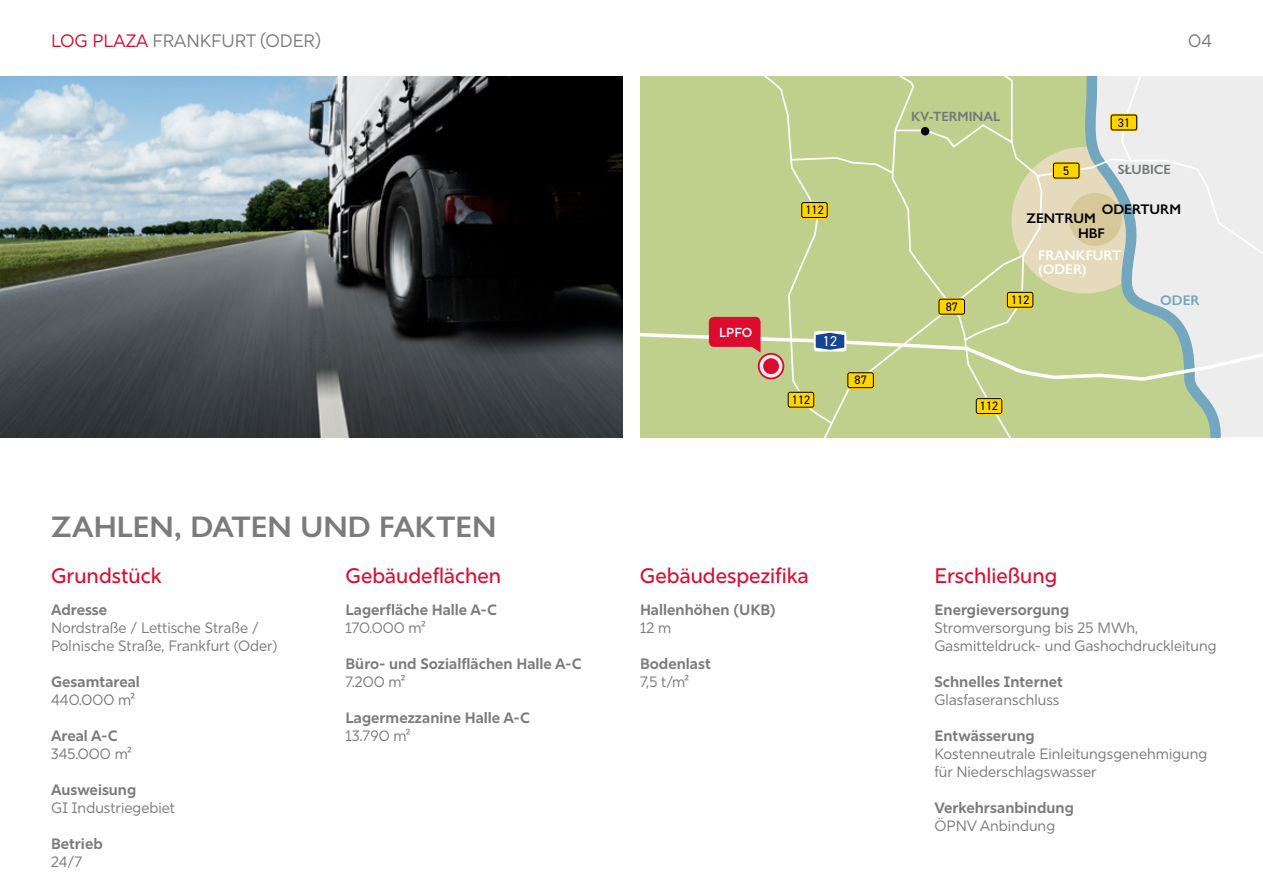
<style>
.page{position:relative;width:1263px;height:893px;background:#fff}
.page>*{position:absolute;margin:0;border:0;box-sizing:border-box;transform-origin:0 0}
.t1{font:600 30px "Gill Sans Nova";color:#7c7b7b}
.t2{font:500 21px "Rig Sans";color:#dd0b2f}
.t3{font:18px "Rig Sans";color:#7c7b7b}
.t4{font:15px/18px "Rig Sans";color:#7c7b7b}
.t5{font:700 15px "Rig Sans";color:#7c7b7b}
.t6{font:14.4px "DIN2014";color:#fff}
.t7{font:600 14.1px "Gill Sans Nova";color:#000}
.t8{font:600 14.1px/14.1px "Gill Sans Nova";color:#fff}
.t9{font:600 14.1px "Gill Sans Nova";color:#73a6bf}
.t10{font:600 13.5px "Gill Sans Nova";color:#727777}
.t11{font:600 13.05px "Rig Sans";color:#fff}
.t12{font:12.3px "DIN2014";color:#000}
.s1{color:#dd0b2f}
</style>
<div class="page">
<img style="left:0;top:77px;width:623px;height:361px">
<svg style="left:640px;top:77px;width:623px;height:361px;background:#c9d2a0"></svg>
<div style="left:921px;top:127px;width:8px;height:8px;background:#000;border-radius:50%"></div>
<p class="t3" style="left:51px;top:31px;width:271px"><span class="s1">LOG PLAZA</span> FRANKFURT (ODER)</p>
<p class="t3" style="left:1188px;top:31px;width:25px">04</p>
<h1 class="t1" style="left:51px;top:511px;width:447px">ZAHLEN, DATEN UND FAKTEN</h1>
<p class="t12" style="left:805px;top:203px;width:20px">112</p>
<p class="t11" style="left:719px;top:327px;width:35px">LPFO</p>
<p class="t6" style="left:823px;top:333px;width:16px">12</p>
<p class="t12" style="left:792px;top:392px;width:20px">112</p>
<p class="t12" style="left:854px;top:373px;width:14px">87</p>
<p class="t10" style="left:911px;top:109px;width:91px">KV-TERMINAL</p>
<p class="t12" style="left:1118px;top:115px;width:14px">31</p>
<p class="t12" style="left:946px;top:299px;width:14px">87</p>
<p class="t12" style="left:1063px;top:163px;width:8px">5</p>
<p class="t10" style="left:1118px;top:162px;width:55px">SŁUBICE</p>
<p class="t7" style="left:1102px;top:202px;width:81px">ODERTURM</p>
<p class="t8" style="left:1038px;top:249px;width:84px">FRANKFURT (ODER)</p>
<p class="t7" style="left:1026px;top:211px;width:71px">ZENTRUM</p>
<p class="t7" style="left:1078px;top:226px;width:28px">HBF</p>
<p class="t12" style="left:1011px;top:292px;width:20px">112</p>
<p class="t9" style="left:1160px;top:293px;width:41px">ODER</p>
<p class="t12" style="left:980px;top:399px;width:20px">112</p>
<h2 class="t2" style="left:51px;top:567px;width:112px">Grundstück</h2>
<h2 class="t2" style="left:345px;top:567px;width:157px">Gebäudeflächen</h2>
<h2 class="t2" style="left:640px;top:567px;width:170px">Gebäudespezifika</h2>
<h2 class="t2" style="left:934px;top:567px;width:125px">Erschließung</h2>
<p class="t5" style="left:51px;top:601px;width:58px">Adresse</p>
<p class="t4" style="left:51px;top:619px;width:228px">Nordstraße / Lettische Straße /<br>Polnische Straße, Frankfurt (Oder)</p>
<p class="t5" style="left:51px;top:673px;width:90px">Gesamtareal</p>
<p class="t4" style="left:51px;top:691px;width:86px">440.000 m²</p>
<p class="t5" style="left:51px;top:727px;width:68px">Areal A-C</p>
<p class="t4" style="left:51px;top:745px;width:82px">345.000 m²</p>
<p class="t5" style="left:51px;top:781px;width:87px">Ausweisung</p>
<p class="t4" style="left:51px;top:799px;width:125px">GI Industriegebiet</p>
<p class="t5" style="left:51px;top:835px;width:53px">Betrieb</p>
<p class="t4" style="left:51px;top:853px;width:33px">24/7</p>
<p class="t5" style="left:345px;top:601px;width:153px">Lagerfläche Halle A-C</p>
<p class="t4" style="left:345px;top:619px;width:82px">170.000 m²</p>
<p class="t5" style="left:345px;top:655px;width:237px">Büro- und Sozialflächen Halle A-C</p>
<p class="t4" style="left:345px;top:673px;width:62px">7.200 m²</p>
<p class="t5" style="left:345px;top:709px;width:186px">Lagermezzanine Halle A-C</p>
<p class="t4" style="left:345px;top:727px;width:67px">13.790 m²</p>
<p class="t5" style="left:640px;top:601px;width:137px">Hallenhöhen (UKB)</p>
<p class="t4" style="left:640px;top:619px;width:33px">12 m</p>
<p class="t5" style="left:640px;top:655px;width:72px">Bodenlast</p>
<p class="t4" style="left:640px;top:673px;width:51px">7,5 t/m²</p>
<p class="t5" style="left:934px;top:601px;width:136px">Energieversorgung</p>
<p class="t4" style="left:934px;top:619px;width:284px">Stromversorgung bis 25 MWh,<br>Gasmitteldruck- und Gashochdruckleitung</p>
<p class="t5" style="left:934px;top:673px;width:130px">Schnelles Internet</p>
<p class="t4" style="left:934px;top:691px;width:127px">Glasfaseranschluss</p>
<p class="t5" style="left:934px;top:727px;width:102px">Entwässerung</p>
<p class="t4" style="left:934px;top:745px;width:274px">Kostenneutrale Einleitungsgenehmigung für Niederschlagswasser</p>
<p class="t5" style="left:934px;top:799px;width:141px">Verkehrsanbindung</p>
<p class="t4" style="left:934px;top:817px;width:122px">ÖPNV Anbindung</p>
</div>
